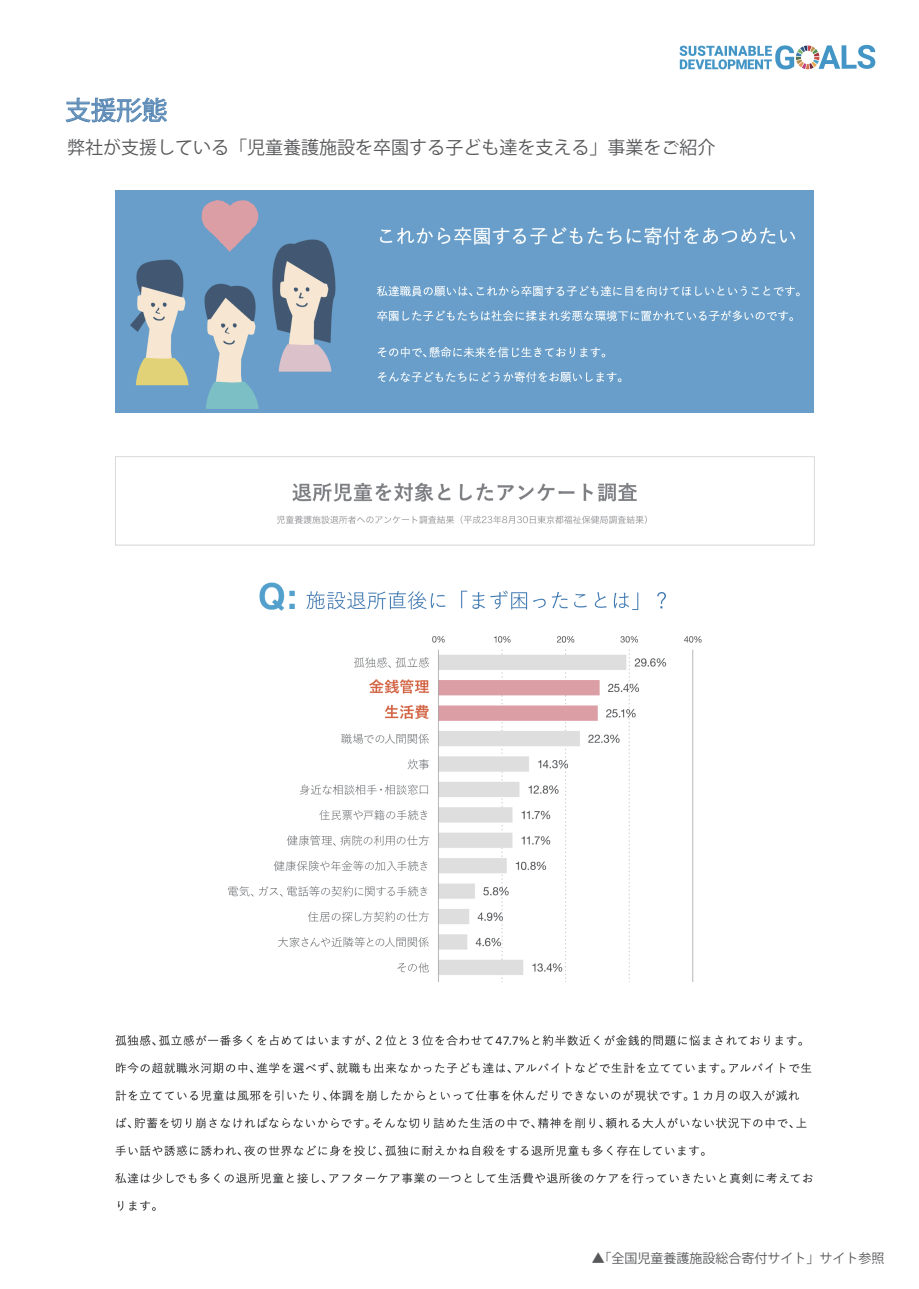
<style>
.page{position:relative;width:919px;height:1289px;background:#fff}
.page>*{position:absolute;margin:0;border:0;box-sizing:border-box;transform-origin:0 0}
.t1{font:25.5px "Koz Go Pr 6 N";color:#6091bf}
.t2{font:18px "Koz Go Pr 6 N";color:#57585a}
.t3{font:13.05px "Koz Go Pr 6 N";color:#57585a}
</style>
<div class="page">
<img style="left:679px;top:44px;width:197px;height:26px">
<svg style="left:65px;top:97px;width:102px;height:26px"></svg>
<img style="left:116px;top:191px;width:697px;height:221px">
<img style="left:115px;top:456px;width:700px;height:755px">
<h1 class="t1" style="left:65px;top:96px;width:103px">支援形態</h1>
<p class="t2" style="left:67px;top:137px;width:649px">弊社が支援している「児童養護施設を卒園する子ども達を支える」事業をご紹介</p>
<p class="t3" style="left:592px;top:1251px;width:294px">▲「全国児童養護施設総合寄付サイト」サイト参照</p>
</div>
